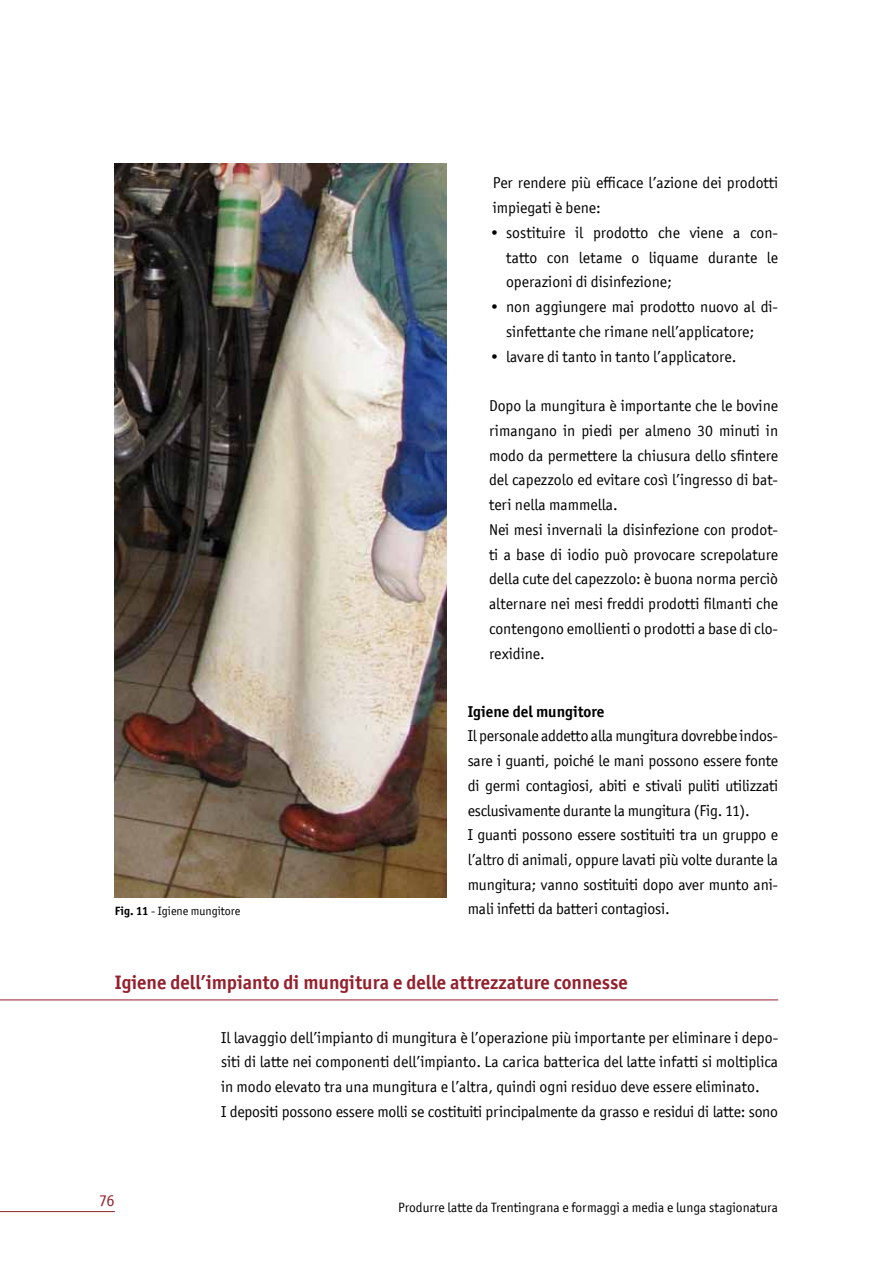
<style>
.page{position:relative;width:893px;height:1263px;background:#fff}
.page>*{position:absolute;margin:0;border:0;box-sizing:border-box;transform-origin:0 0}
.t1{font:700 19.5px "Officina San ITC";color:#93212d}
.t2{font:16.5px "Officina San ITC";color:#93212d}
.t3{font:15.75px/24.8px "Officina San ITC";color:#000}
.t4{font:700 15.75px "Officina San ITC";color:#000}
.t5{font:13.5px "Officina San ITC";color:#000}
.t6{font:12px "Officina San ITC";color:#000}
.s1{font-weight:700}
</style>
<div class="page">
<hr style="left:0;top:1211px;width:115px;height:1px;background:#93212d">
<hr style="left:0;top:999px;width:778px;height:1px;background:#93212d">
<img style="left:115px;top:164px;width:331px;height:733px">
<p class="t6" style="left:115px;top:903px;width:127px"><span class="s1">Fig. 11</span> - Igiene mungitore</p>
<p class="t3" style="left:493px;top:171px;width:287px">Per rendere più efficace l’azione dei prodotti impiegati è bene:</p>
<p class="t3" style="left:506px;top:220px;width:274px;text-align:justify;text-indent:-17px">• sostituire il prodotto che viene a con&shy;tatto con letame o liquame durante le operazioni di disinfezione;</p>
<p class="t3" style="left:489px;top:294px;width:291px;text-align:center">• non aggiungere mai prodotto nuovo al di&shy;sinfettante che rimane nell’applicatore;</p>
<p class="t3" style="left:489px;top:344px;width:249px">• lavare di tanto in tanto l’applicatore.</p>
<p class="t3" style="left:489px;top:393px;width:291px">Dopo la mungitura è importante che le bovine rimangano in piedi per almeno 30 minuti in modo da permettere la chiusura dello sfintere del capezzolo ed evitare così l’ingresso di bat&shy;teri nella mammella.<br>Nei mesi invernali la disinfezione con prodot&shy;ti a base di iodio può provocare screpolature della cute del capezzolo: è buona norma perciò alternare nei mesi freddi prodotti filmanti che contengono emollienti o prodotti a base di clo&shy;rexidine.</p>
<p class="t4" style="left:468px;top:701px;width:138px">Igiene del mungitore</p>
<p class="t3" style="left:468px;top:723px;width:312px">Il personale addetto alla mungitura dovrebbe indos&shy;sare i guanti, poiché le mani possono essere fonte di germi contagiosi, abiti e stivali puliti utilizzati esclusivamente durante la mungitura (Fig. 11).<br>I guanti possono essere sostituiti tra un gruppo e l’altro di animali, oppure lavati più volte durante la mungitura; vanno sostituiti dopo aver munto ani&shy;mali infetti da batteri contagiosi.</p>
<p class="t1" style="left:115px;top:970px;width:515px">Igiene dell’impianto di mungitura e delle attrezzature connesse</p>
<p class="t3" style="left:221px;top:1025px;width:559px">Il lavaggio dell’impianto di mungitura è l’operazione più importante per eliminare i depo&shy;siti di latte nei componenti dell’impianto. La carica batterica del latte infatti si moltiplica in modo elevato tra una mungitura e l’altra, quindi ogni residuo deve essere eliminato.<br>I depositi possono essere molli se costituiti principalmente da grasso e residui di latte: sono</p>
<p class="t2" style="left:99px;top:1190px;width:17px">76</p>
<p class="t5" style="left:398px;top:1199px;width:381px">Produrre latte da Trentingrana e formaggi a media e lunga stagionatura</p>
</div>
